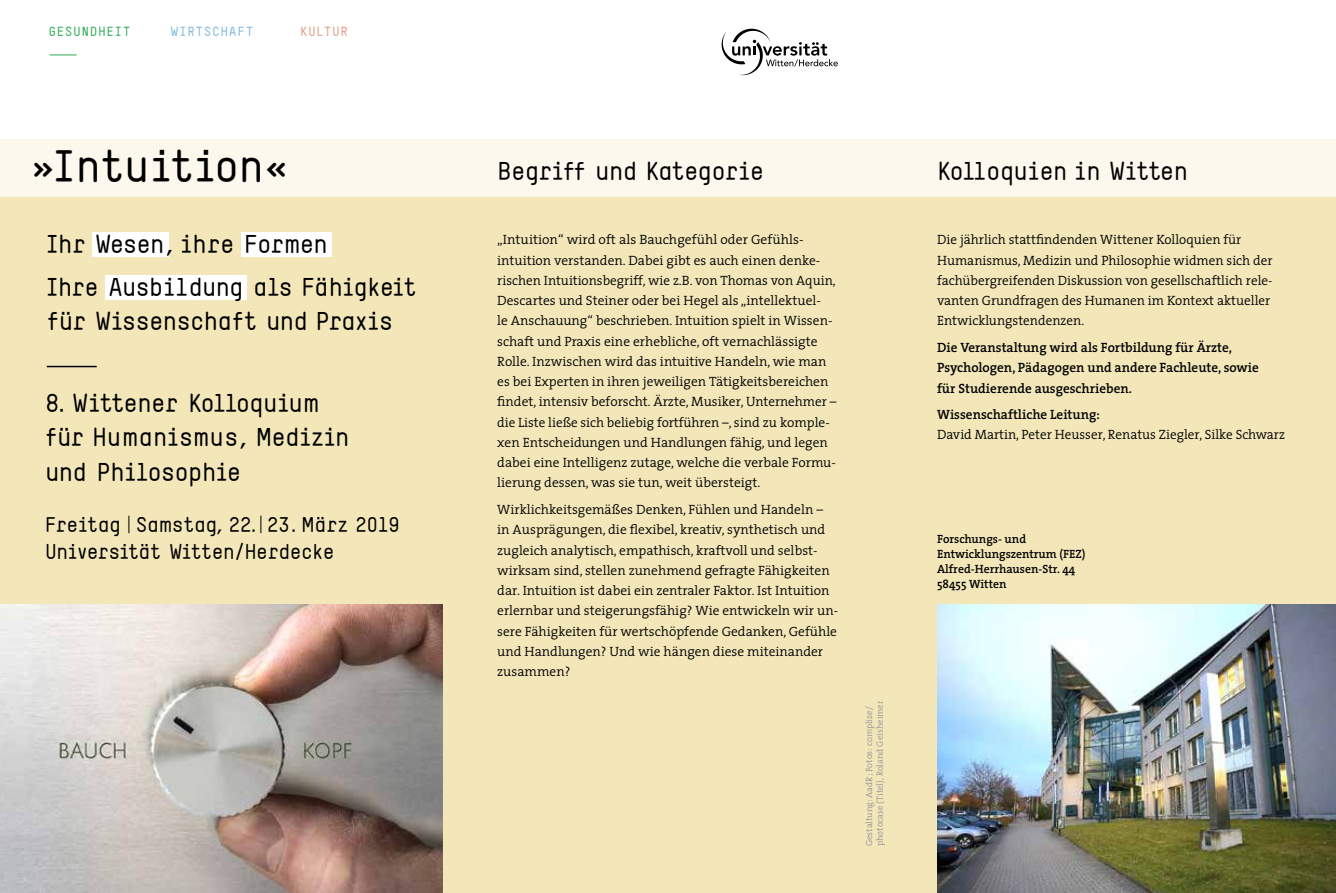
<style>
.page{position:relative;width:1336px;height:893px;background:#fff}
.page>*{position:absolute;margin:0;border:0;box-sizing:border-box;transform-origin:0 0}
.t1{font:700 45px "TSTAR Mono Round";letter-spacing:-.08em;color:#000}
.t2{font:700 25.5px/34.5px "TSTAR Mono Round";letter-spacing:-.065em;color:#000}
.t3{font:700 25.5px "TSTAR Mono Round";letter-spacing:-.085em;color:#000}
.t4{font:700 21px/27px "TSTAR Mono Round";letter-spacing:-.07em;color:#000}
.t5{font:300 13.5px/20.2px "The Serif";color:#000}
.t6{font:600 13.5px/20.2px "The Serif";color:#000}
.t7{font:700 13.05px "TSTAR Mono Round";letter-spacing:.035em;color:#2eab54}
.t8{font:700 13.05px "TSTAR Mono Round";letter-spacing:.035em;color:#7eb8df}
.t9{font:700 13.05px "TSTAR Mono Round";letter-spacing:.035em;color:#e69985}
.t10{font:600 12px/15px "The Serif";color:#000}
.t11{font:300 9px/10.8px "The Serif B4";color:#939598}
.s1{font-weight:400}
</style>
<div class="page">
<div style="left:0;top:139px;width:1335px;height:685px;background:#fcf8ed"></div>
<div style="left:0;top:198px;width:1335px;height:695px;background:#f3e7ba"></div>
<hr style="left:47px;top:366px;width:50px;height:1px;background:#000">
<svg style="left:50px;top:55px;width:27px;height:1px"></svg>
<svg style="left:721px;top:29px;width:116px;height:47px"></svg>
<div style="left:92px;top:232px;width:77px;height:25px;background:#fff"></div>
<div style="left:241px;top:232px;width:91px;height:25px;background:#fff"></div>
<div style="left:105px;top:275px;width:142px;height:25px;background:#fff"></div>
<img style="left:0;top:605px;width:442px;height:288px">
<img style="left:937px;top:605px;width:398px;height:288px">
<p class="t7" style="left:49px;top:23px;width:84px">GESUNDHEIT</p>
<p class="t8" style="left:171px;top:23px;width:84px">WIRTSCHAFT</p>
<p class="t9" style="left:300px;top:23px;width:50px">KULTUR</p>
<h1 class="t1" style="left:30px;top:139px;width:261px">»Intuition«</h1>
<h2 class="t2" style="left:45px;top:222px;width:375px;line-height:43px">Ihr Wesen, ihre Formen<br>Ihre Ausbildung als Fähigkeit</h2>
<h2 class="t2" style="left:45px;top:303px;width:350px">für Wissenschaft und Praxis</h2>
<h2 class="t2" style="left:43px;top:385px;width:308px">8. Wittener Kolloquium für Humanismus, Medizin und Philosophie</h2>
<h3 class="t4" style="left:45px;top:511px;width:357px">Freitag<span class="s1">|</span>Samstag, 22.<span class="s1">|</span>23. März 2019<br>Universität Witten/Herdecke</h3>
<h2 class="t3" style="left:497px;top:156px;width:269px">Begriff und Kategorie</h2>
<p class="t5" style="left:497px;top:229px;width:340px">„Intuition“ wird oft als Bauchgefühl oder Gefühls&shy;intuition verstanden. Dabei gibt es auch einen denke&shy;rischen Intuitionsbegriff, wie z.B. von Thomas von Aquin, Descartes und Steiner oder bei Hegel als „intellektuel-<br>le Anschauung“ beschrieben. Intuition spielt in Wissen&shy;schaft und Praxis eine erhebliche, oft vernachlässigte Rolle. Inzwischen wird das intuitive Handeln, wie man es bei Experten in ihren jeweiligen Tätigkeitsbereichen findet, intensiv beforscht. Ärzte, Musiker, Unternehmer – die Liste ließe sich beliebig fortführen –, sind zu komple&shy;xen Entscheidungen und Handlungen fähig, und legen dabei eine Intelligenz zutage, welche die verbale Formu&shy;lierung dessen, was sie tun, weit übersteigt.</p>
<p class="t5" style="left:497px;top:499px;width:342px">Wirklichkeitsgemäßes Denken, Fühlen und Handeln – in Ausprägungen, die flexibel, kreativ, synthetisch und zugleich analytisch, empathisch, kraftvoll und selbst&shy;wirksam sind, stellen zunehmend gefragte Fähigkeiten dar. Intuition ist dabei ein zentraler Faktor. Ist Intuition erlernbar und steigerungsfähig? Wie entwickeln wir un&shy;sere Fähigkeiten für wertschöpfende Gedanken, Gefühle und Handlungen? Und wie hängen diese miteinander zusammen?</p>
<p class="t11" style="left:863px;top:846px;width:147px;rotate:-90deg">Gestaltung: AadR; Fotos: complize/ photocase (Titel), Roland Geisheimer</p>
<h2 class="t2" style="left:936px;top:154px;width:253px">Kolloquien in Witten</h2>
<p class="t5" style="left:936px;top:229px;width:337px">Die jährlich stattfindenden Wittener Kolloquien für Humanismus, Medizin und Philosophie widmen sich der fachübergreifenden Diskussion von gesellschaftlich rele&shy;vanten Grundfragen des Humanen im Kontext aktueller Entwicklungstendenzen.</p>
<p class="t6" style="left:936px;top:337px;width:323px">Die Veranstaltung wird als Fortbildung für Ärzte,<br>Psychologen, Pädagogen und andere Fachleute, sowie für Studierende ausgeschrieben.</p>
<p class="t6" style="left:936px;top:404px;width:164px">Wissenschaftliche Leitung:</p>
<p class="t5" style="left:936px;top:424px;width:349px">David Martin, Peter Heusser, Renatus Ziegler, Silke Schwarz</p>
<p class="t10" style="left:936px;top:531px;width:150px">Forschungs- und<br>Entwicklungszentrum (FEZ)<br>Alfred-Herrhausen-Str. 44<br>58455 Witten</p>
</div>
